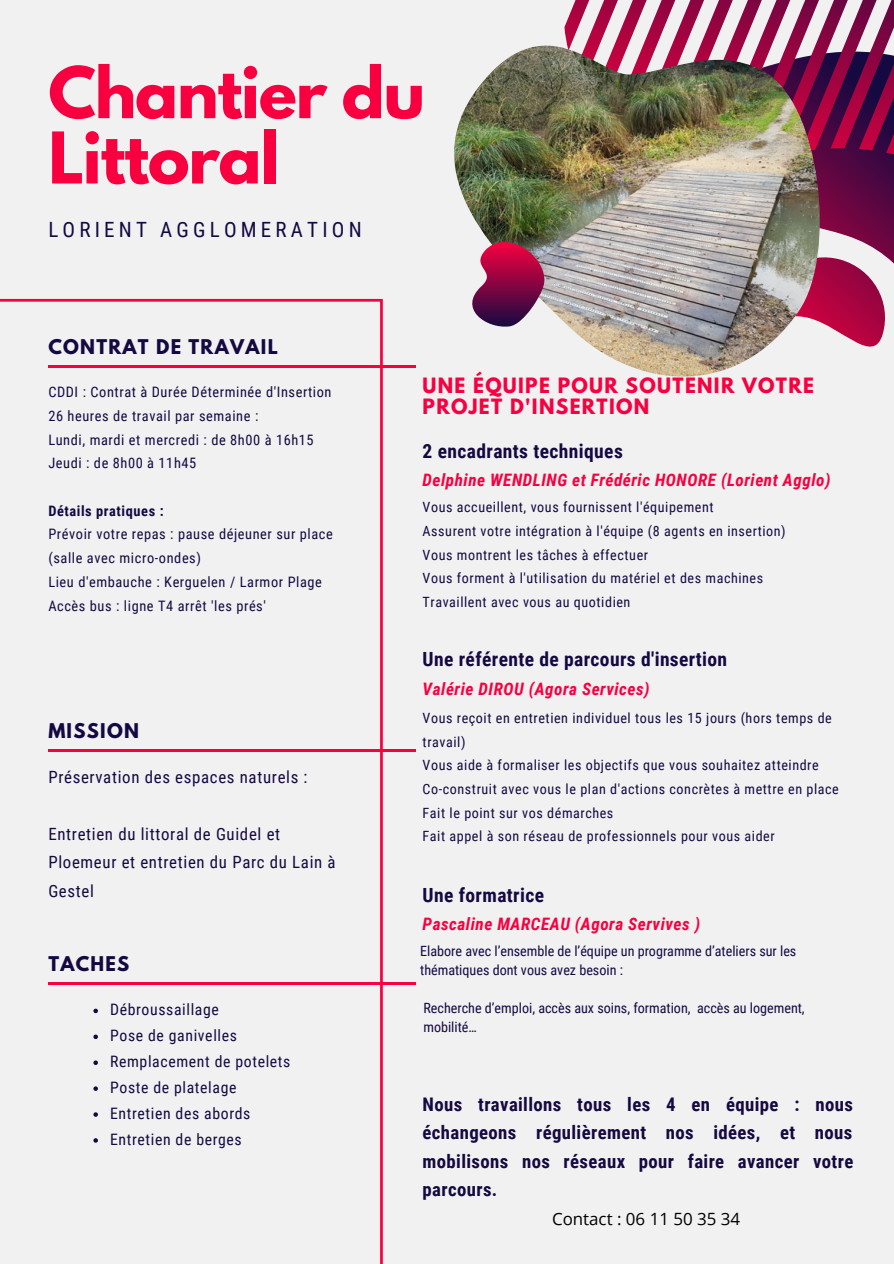
<style>
.page{position:relative;width:894px;height:1264px;background:#fff}
.page>*{position:absolute;margin:0;border:0;box-sizing:border-box;transform-origin:0 0}
.t1{font:700 63px/65.2px "League Spartan";letter-spacing:-.02em;color:#f80040}
.t2{font:21px "Roboto Condensed";letter-spacing:.2em;color:#150941}
.t3{font:700 19.5px "Roboto Condensed";letter-spacing:.02em;color:#150941}
.t4{font:700 18.75px/28.2px "Roboto Condensed";letter-spacing:.02em;color:#150941;text-align:justify}
.t5{font:700 18.75px/21.6px "League Spartan";letter-spacing:.07em;color:#f80040}
.t6{font:700 18px "League Spartan";letter-spacing:.07em;color:#150941}
.t7{font:italic 700 17.1px "Roboto Condensed";letter-spacing:.03em;color:#f80040}
.t8{font:16.95px "Open Sans";color:#000}
.t9{font:16.8px/28.5px "Roboto Condensed";letter-spacing:.04em;color:#150941}
.t10{font:15.75px/26px "Roboto Condensed";letter-spacing:.04em;color:#150941}
.t11{font:14.4px/23.7px "Roboto Condensed";letter-spacing:.04em;color:#150941}
.t12{font:700 14.4px "Roboto Condensed";letter-spacing:.04em;color:#150941}
.t13{font:14.1px/23.7px "Roboto Condensed";letter-spacing:.04em;color:#150941}
.t14{font:14.1px/19.2px "Roboto Condensed";color:#150941}
</style>
<div class="page">
<div style="left:0;top:0;width:893px;height:1263px;background:#f1f1f2"></div>
<svg style="left:540px;top:0;width:353px;height:220px"></svg>
<svg style="left:819px;top:220px;width:74px;height:127px"></svg>
<hr style="left:0;top:301px;width:1px;height:962px;background:#f80040">
<hr style="left:380px;top:301px;width:2px;height:962px;background:#f80040">
<hr style="left:0;top:1263px;width:380px;height:1px;background:#f80040">
<hr style="left:0;top:299px;width:380px;height:2px;background:#f80040">
<svg style="left:93px;top:1008px;width:5px;height:5px"></svg>
<svg style="left:93px;top:1034px;width:5px;height:5px"></svg>
<svg style="left:93px;top:1060px;width:5px;height:4px"></svg>
<svg style="left:93px;top:1086px;width:5px;height:4px"></svg>
<svg style="left:93px;top:1112px;width:5px;height:4px"></svg>
<svg style="left:93px;top:1138px;width:5px;height:4px"></svg>
<hr style="left:48px;top:365px;width:367px;height:2px;background:#f80040">
<hr style="left:48px;top:749px;width:367px;height:2px;background:#f80040">
<hr style="left:48px;top:982px;width:367px;height:2px;background:#f80040">
<img style="left:454px;top:46px;width:365px;height:331px">
<svg style="left:472px;top:242px;width:72px;height:84px"></svg>
<h1 class="t1" style="left:48px;top:68px;width:378px">Chantier du<br>Littoral</h1>
<h2 class="t2" style="left:48px;top:218px;width:315px">LORIENT AGGLOMERATION</h2>
<p class="t6" style="left:48px;top:337px;width:231px">CONTRAT DE TRAVAIL</p>
<p class="t11" style="left:48px;top:380px;width:284px">CDDI : Contrat à Durée Déterminée d'Insertion 26 heures de travail par semaine :<br>Lundi, mardi et mercredi : de 8h00 à 16h15<br>Jeudi : de 8h00 à 11h45</p>
<p class="t12" style="left:48px;top:502px;width:117px">Détails pratiques :</p>
<p class="t11" style="left:48px;top:522px;width:286px">Prévoir votre repas : pause déjeuner sur place (salle avec micro-ondes)<br>Lieu d'embauche : Kerguelen / Larmor Plage Accès bus : ligne T4 arrêt 'les prés'</p>
<p class="t6" style="left:48px;top:722px;width:92px">MISSION</p>
<p class="t9" style="left:48px;top:762px;width:261px">Préservation des espaces naturels :</p>
<p class="t9" style="left:48px;top:819px;width:289px">Entretien du littoral de Guidel et<br>Ploemeur et entretien du Parc du Lain à<br>Gestel</p>
<p class="t6" style="left:48px;top:954px;width:82px">TACHES</p>
<p class="t10" style="left:110px;top:997px;width:182px">Débroussaillage<br>Pose de ganivelles<br>Remplacement de potelets<br>Poste de platelage<br>Entretien des abords<br>Entretien de berges</p>
<h3 class="t5" style="left:422px;top:376px;width:393px">UNE ÉQUIPE POUR SOUTENIR VOTRE<br>PROJET D'INSERTION</h3>
<h3 class="t3" style="left:422px;top:440px;width:202px">2 encadrants techniques</h3>
<p class="t7" style="left:422px;top:470px;width:409px">Delphine WENDLING et Frédéric HONORE (Lorient Agglo)</p>
<p class="t13" style="left:422px;top:495px;width:364px">Vous accueillent, vous fournissent l'équipement<br>Assurent votre intégration à l'équipe (8 agents en insertion)<br>Vous montrent les tâches à effectuer<br>Vous forment à l'utilisation du matériel et des machines Travaillent avec vous au quotidien</p>
<h3 class="t3" style="left:422px;top:648px;width:306px">Une référente de parcours d'insertion</h3>
<p class="t7" style="left:422px;top:679px;width:228px">Valérie DIROU (Agora Services)</p>
<p class="t13" style="left:422px;top:706px;width:417px">Vous reçoit en entretien individuel tous les 15 jours (hors temps de travail)<br>Vous aide à formaliser les objectifs que vous souhaitez atteindre Co-construit avec vous le plan d'actions concrètes à mettre en place Fait le point sur vos démarches<br>Fait appel à son réseau de professionnels pour vous aider</p>
<h3 class="t3" style="left:422px;top:883px;width:123px">Une formatrice</h3>
<p class="t7" style="left:422px;top:914px;width:279px">Pascaline MARCEAU (Agora Servives )</p>
<p class="t14" style="left:420px;top:941px;width:377px">Elabore avec l’ensemble de l’équipe un programme d’ateliers sur les thématiques dont vous avez besoin :</p>
<p class="t14" style="left:423px;top:998px;width:383px">Recherche d’emploi, accès aux soins, formation, accès au logement, mobilité…</p>
<h3 class="t4" style="left:422px;top:1090px;width:432px">Nous travaillons tous les 4 en équipe : nous échangeons régulièrement nos idées, et nous mobilisons nos réseaux pour faire avancer votre parcours.</h3>
<p class="t8" style="left:552px;top:1206px;width:189px">Contact : 06 11 50 35 34</p>
</div>
